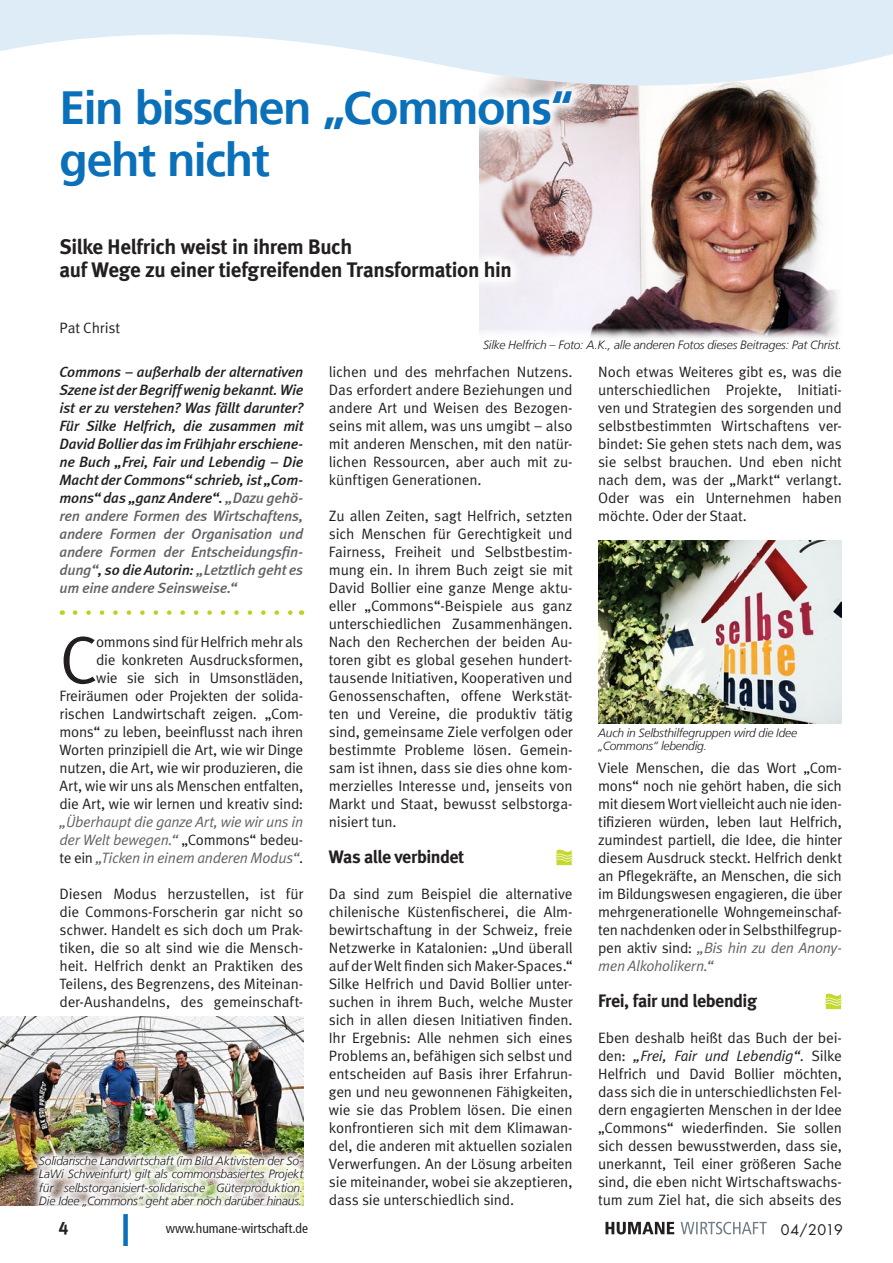
<style>
.page{position:relative;width:893px;height:1263px;background:#fff}
.page>*{position:absolute;margin:0;border:0;box-sizing:border-box;transform-origin:0 0}
.Fließtext_Meta_Norma{font:67.5px "Meta Normal";color:#231f20}
.Headline_1{font:700 46.5px/51.2px "Frutiger 65";letter-spacing:-.03em;color:#0970b9}
.Headline_2{font:700 21px/23.1px "Meta";letter-spacing:-.015em;color:#231f20}
.Zwischenüberschrift{font:700 18px "Meta";letter-spacing:-.03em;color:#231f20}
.t1{font:18px "Meta Bold LF";color:#231f20}
.Fließtext_Meta_Norma-2{font:15px/18px "Meta Normal";letter-spacing:-.015em;color:#231f20;text-align:justify}
.Einleitungstext{font:italic 500 15px/18px "Meta";letter-spacing:-.015em;color:#231f20;text-align:justify}
.Autor{font:15px "Meta Normal";letter-spacing:-.005em;color:#231f20}
.t2{font:14.25px "Futura";letter-spacing:.005em;color:#231f20}
.t3{font:condensed 13.5px "Frutiger 57";color:#231f20}
.t4{font:italic 300 12px/13.5px "Frutiger LT";letter-spacing:-.015em;color:#231f20}
.s1{color:#636366}
.s2{font-style:italic;color:#636366}
.s3{font-style:italic}
</style>
<div class="page">
<div style="left:123px;top:1214px;width:5px;height:32px;background:#0970b9"></div>
<svg style="left:605px;top:1222px;width:69px;height:12px"></svg>
<svg style="left:681px;top:1222px;width:86px;height:12px"></svg>
<img style="left:585px;top:94px;width:253px;height:232px">
<img style="left:598px;top:540px;width:244px;height:183px">
<svg style="left:825px;top:994px;width:17px;height:15px"></svg>
<svg style="left:556px;top:850px;width:17px;height:15px"></svg>
<svg style="left:75px;top:610px;width:218px;height:5px"></svg>
<div style="left:470px;top:326px;width:383px;height:38px;background:#fff;opacity:.75"></div>
<svg style="left:470px;top:94px;width:115px;height:252px"></svg>
<img style="left:0;top:1016px;width:303px;height:189px">
<img style="left:31px;top:1147px;width:273px;height:69px">
<svg style="left:0;top:0;width:893px;height:94px;fill:#deecf8"></svg>
<p class="Headline_1" style="left:60px;top:83px;width:515px">Ein bisschen „Commons“ geht nicht</p>
<p class="Headline_2" style="left:60px;top:235px;width:454px">Silke Helfrich weist in ihrem Buch<br>auf Wege zu einer tiefgreifenden Transformation hin</p>
<p class="Autor" style="left:60px;top:319px;width:62px">Pat Christ</p>
<p class="Einleitungstext" style="left:60px;top:363px;width:245px">Commons – außerhalb der alternativen Szene ist der Begriff wenig bekannt. Wie ist er zu verstehen? Was fällt darunter?<br>Für Silke Helfrich, die zusammen mit David Bollier das im Frühjahr erschiene&shy;ne Buch „Frei, Fair und Lebendig – Die Macht der Commons“ schrieb, ist „Com&shy;mons“ das „ganz Andere“. <span class="s1">„Dazu gehö&shy;ren andere Formen des Wirtschaftens, andere Formen der Organisation und andere Formen der Entscheidungsfin&shy;dung“</span>, so die Autorin: <span class="s1">„Letztlich geht es um eine andere Seinsweise.“</span></p>
<p class="Fließtext_Meta_Norma-2" style="left:60px;top:633px;width:245px;text-align:right">ommons sind für Helfrich mehr als<br>die konkreten Ausdrucksformen,<br>wie sie sich in Umsonstläden, Freiräumen oder Projekten der solida&shy;rischen Landwirtschaft zeigen. „Com&shy;mons“ zu leben, beeinflusst nach ihren Worten prinzipiell die Art, wie wir Dinge nutzen, die Art, wie wir produzieren, die Art, wie wir uns als Menschen entfalten, die Art, wie wir lernen und kreativ sind: <span class="s2">„Überhaupt die ganze Art, wie wir uns in der Welt bewegen.“</span> „Commons“ bedeu&shy;te ein <span class="s2">„Ticken in einem anderen Modus“</span>.</p>
<p class="Fließtext_Meta_Norma-2" style="left:60px;top:885px;width:245px">Diesen Modus herzustellen, ist für die Commons-Forscherin gar nicht so schwer. Handelt es sich doch um Prak&shy;tiken, die so alt sind wie die Mensch&shy;heit. Helfrich denkt an Praktiken des Teilens, des Begrenzens, des Miteinan&shy;der-Aushandelns, des gemeinschaft-</p>
<p class="Fließtext_Meta_Norma" style="left:60px;top:621px;width:39px">C</p>
<p class="t4" style="left:39px;top:1154px;width:266px;text-align:justify">Solidarische Landwirtschaft (im Bild Aktivisten der So-LaWi Schweinfurt) gilt als commonsbasiertes Projekt für selbstorganisiert-solidarische Güterproduktion.<br>Die Idee „Commons“ geht aber noch darüber hinaus.</p>
<p class="t4" style="left:483px;top:338px;width:360px">Silke Helfrich – Foto: A.K., alle anderen Fotos dieses Beitrages: Pat Christ.</p>
<p class="Fließtext_Meta_Norma-2" style="left:329px;top:363px;width:245px">lichen und des mehrfachen Nutzens.<br>Das erfordert andere Beziehungen und andere Art und Weisen des Bezogen&shy;seins mit allem, was uns umgibt – also mit anderen Menschen, mit den natür&shy;lichen Ressourcen, aber auch mit zu&shy;künftigen Generationen.</p>
<p class="Fließtext_Meta_Norma-2" style="left:329px;top:507px;width:245px">Zu allen Zeiten, sagt Helfrich, setzten sich Menschen für Gerechtigkeit und Fairness, Freiheit und Selbstbestim&shy;mung ein. In ihrem Buch zeigt sie mit David Bollier eine ganze Menge aktu&shy;eller „Commons“-Beispiele aus ganz unterschiedlichen Zusammenhängen.<br>Nach den Recherchen der beiden Au&shy;toren gibt es global gesehen hundert&shy;tausende Initiativen, Kooperativen und Genossenschaften, offene Werkstät&shy;ten und Vereine, die produktiv tätig sind, gemeinsame Ziele verfolgen oder bestimmte Probleme lösen. Gemein&shy;sam ist ihnen, dass sie dies ohne kom&shy;merzielles Interesse und, jenseits von Markt und Staat, bewusst selbstorga&shy;nisiert tun.</p>
<p class="Zwischenüberschrift" style="left:329px;top:846px;width:137px">Was alle verbindet</p>
<p class="Fließtext_Meta_Norma-2" style="left:329px;top:885px;width:245px">Da sind zum Beispiel die alternative chilenische Küstenfischerei, die Alm&shy;bewirtschaftung in der Schweiz, freie Netzwerke in Katalonien: „Und überall auf der Welt finden sich Maker-Spaces.“ Silke Helfrich und David Bollier unter&shy;suchen in ihrem Buch, welche Muster sich in allen diesen Initiativen finden.<br>Ihr Ergebnis: Alle nehmen sich eines Problems an, befähigen sich selbst und entscheiden auf Basis ihrer Erfahrun&shy;gen und neu gewonnenen Fähigkeiten, wie sie das Problem lösen. Die einen konfrontieren sich mit dem Klimawan&shy;del, die anderen mit aktuellen sozialen Verwerfungen. An der Lösung arbeiten sie miteinander, wobei sie akzeptieren, dass sie unterschiedlich sind.</p>
<p class="Fließtext_Meta_Norma-2" style="left:598px;top:363px;width:245px">Noch etwas Weiteres gibt es, was die unterschiedlichen Projekte, Initiati&shy;ven und Strategien des sorgenden und selbstbestimmten Wirtschaftens ver&shy;bindet: Sie gehen stets nach dem, was sie selbst brauchen. Und eben nicht nach dem, was der „Markt“ verlangt.<br>Oder was ein Unternehmen haben möchte. Oder der Staat.</p>
<p class="t4" style="left:598px;top:726px;width:201px">Auch in Selbsthilfegruppen wird die Idee „Commons“ lebendig.</p>
<p class="Fließtext_Meta_Norma-2" style="left:598px;top:759px;width:245px">Viele Menschen, die das Wort „Com&shy;mons“ noch nie gehört haben, die sich mit diesem Wort vielleicht auch nie iden&shy;tifizieren würden, leben laut Helfrich, zumindest partiell, die Idee, die hinter diesem Ausdruck steckt. Helfrich denkt an Pflegekräfte, an Menschen, die sich im Bildungswesen engagieren, die über mehrgenerationelle Wohngemeinschaf&shy;ten nachdenken oder in Selbsthilfegrup&shy;pen aktiv sind: <span class="s2">„Bis hin zu den Anony&shy;men Alkoholikern.“</span></p>
<p class="Zwischenüberschrift" style="left:598px;top:990px;width:160px">Frei, fair und lebendig</p>
<p class="Fließtext_Meta_Norma-2" style="left:598px;top:1029px;width:245px">Eben deshalb heißt das Buch der bei&shy;den: <span class="s3">„Frei, Fair und Lebendig“</span>. Silke Helfrich und David Bollier möchten, dass sich die in unterschiedlichsten Fel&shy;dern engagierten Menschen in der Idee „Commons“ wiederfinden. Sie sollen sich dessen bewusstwerden, dass sie, unerkannt, Teil einer größeren Sache sind, die eben nicht Wirtschaftswachs&shy;tum zum Ziel hat, die sich abseits des</p>
<p class="t1" style="left:58px;top:1217px;width:12px">4</p>
<p class="t3" style="left:166px;top:1220px;width:144px">www.humane-wirtschaft.de</p>
<p class="t2" style="left:781px;top:1220px;width:64px">04/2019</p>
</div>
